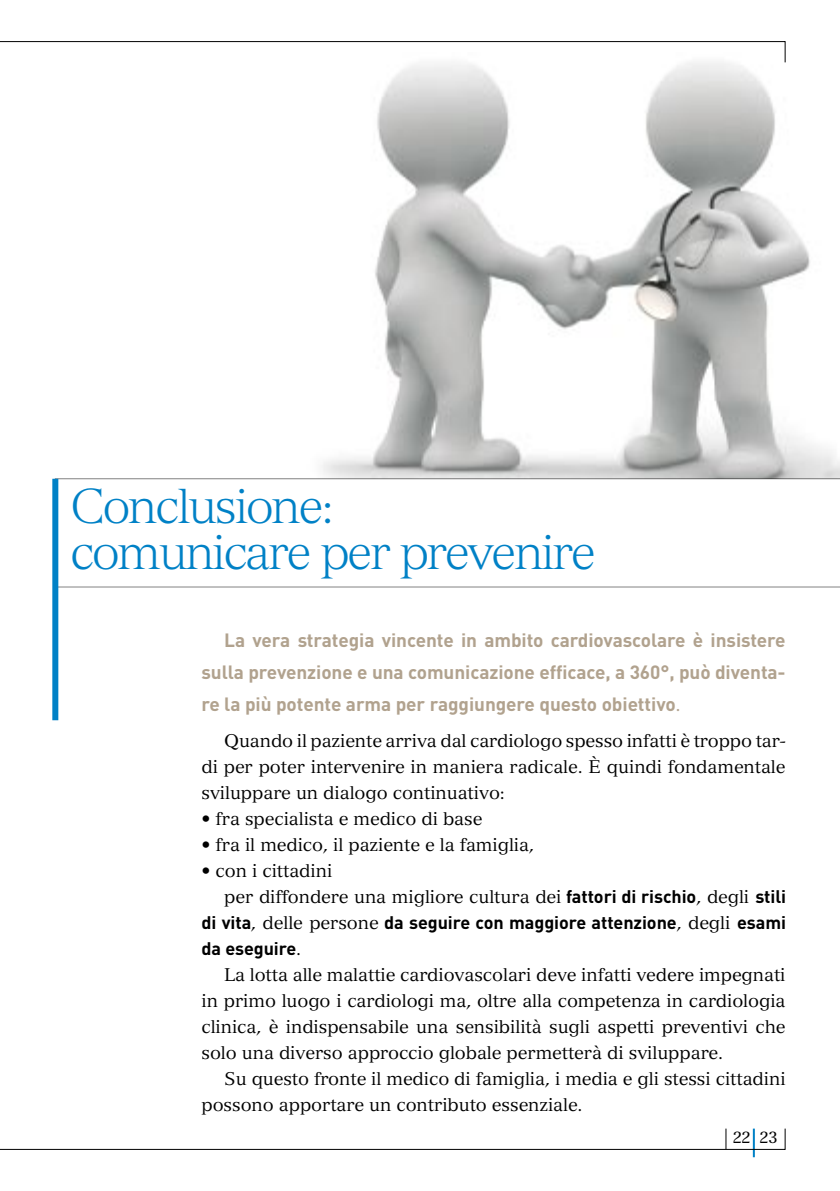
<style>
.page{position:relative;width:840px;height:1191px;background:#fff}
.page>*{position:absolute;margin:0;border:0;box-sizing:border-box;transform-origin:0 0}
.t1{font:300 48px/46px "Versailles LT Std";letter-spacing:-.045em;color:#0081c6}
.t2{font:700 19px/32px "DIN";letter-spacing:-.005em;color:#b1a28e;text-align:justify}
.t3{font:18px/26px "Versailles LT Std";letter-spacing:-.005em;color:#000;text-align:justify}
.t4{font:700 18px/26px "DIN";letter-spacing:-.005em;color:#000}
.t5{font:16.2px "Versailles LT Std";color:#000}
.s1{font-family:"Versailles LT Std";font-weight:400}
.s2{font-family:"DIN";font-weight:700}
</style>
<div class="page">
<img style="left:322px;top:53px;width:517px;height:425px">
<hr style="left:752px;top:1128px;width:2px;height:29px;background:#0081c6">
<svg style="left:55px;top:478px;width:784px;height:109px"></svg>
<div style="left:52px;top:479px;width:6px;height:241px;background:#0081c6"></div>
<svg style="left:0;top:1128px;width:785px;height:21px"></svg>
<svg style="left:0;top:41px;width:785px;height:22px"></svg>
<h1 class="t1" style="left:70px;top:483px;width:527px">Conclusione:<br>comunicare per prevenire</h1>
<p class="t2" style="left:201px;top:623px;width:585px;text-indent:23px">La vera strategia vincente in ambito cardiovascolare è insistere sulla prevenzione e una comunicazione efficace, a 360°, può diventa&shy;re la più potente arma per raggiungere questo obiettivo<span class="s1">.</span></p>
<p class="t3" style="left:201px;top:727px;width:585px;text-indent:23px">Quando il paziente arriva dal cardiologo spesso infatti è troppo tar&shy;di per poter intervenire in maniera radicale. È quindi fondamentale sviluppare un dialogo continuativo:</p>
<p class="t3" style="left:201px;top:805px;width:282px">• fra specialista e medico di base</p>
<p class="t3" style="left:201px;top:831px;width:334px">• fra il medico, il paziente e la famiglia,</p>
<p class="t3" style="left:224px;top:857px;width:563px;text-indent:-23px">• con i cittadini<br>per diffondere una migliore cultura dei <span class="s2">fattori di rischio</span>, degli <span class="s2">stili</span></p>
<p class="t4" style="left:201px;top:908px;width:585px">di vita<span class="s1">, delle persone</span> da seguire con maggiore attenzione<span class="s1">, degli</span> esami da eseguire<span class="s1">.</span></p>
<p class="t3" style="left:201px;top:961px;width:585px;text-indent:23px">La lotta alle malattie cardiovascolari deve infatti vedere impegnati in primo luogo i cardiologi ma, oltre alla competenza in cardiologia clinica, è indispensabile una sensibilità sugli aspetti preventivi che solo una diverso approccio globale permetterà di sviluppare.</p>
<p class="t3" style="left:201px;top:1065px;width:585px;text-indent:23px">Su questo fronte il medico di famiglia, i media e gli stessi cittadini possono apportare un contributo essenziale.</p>
<p class="t5" style="left:732px;top:1127px;width:46px">22 23</p>
</div>
